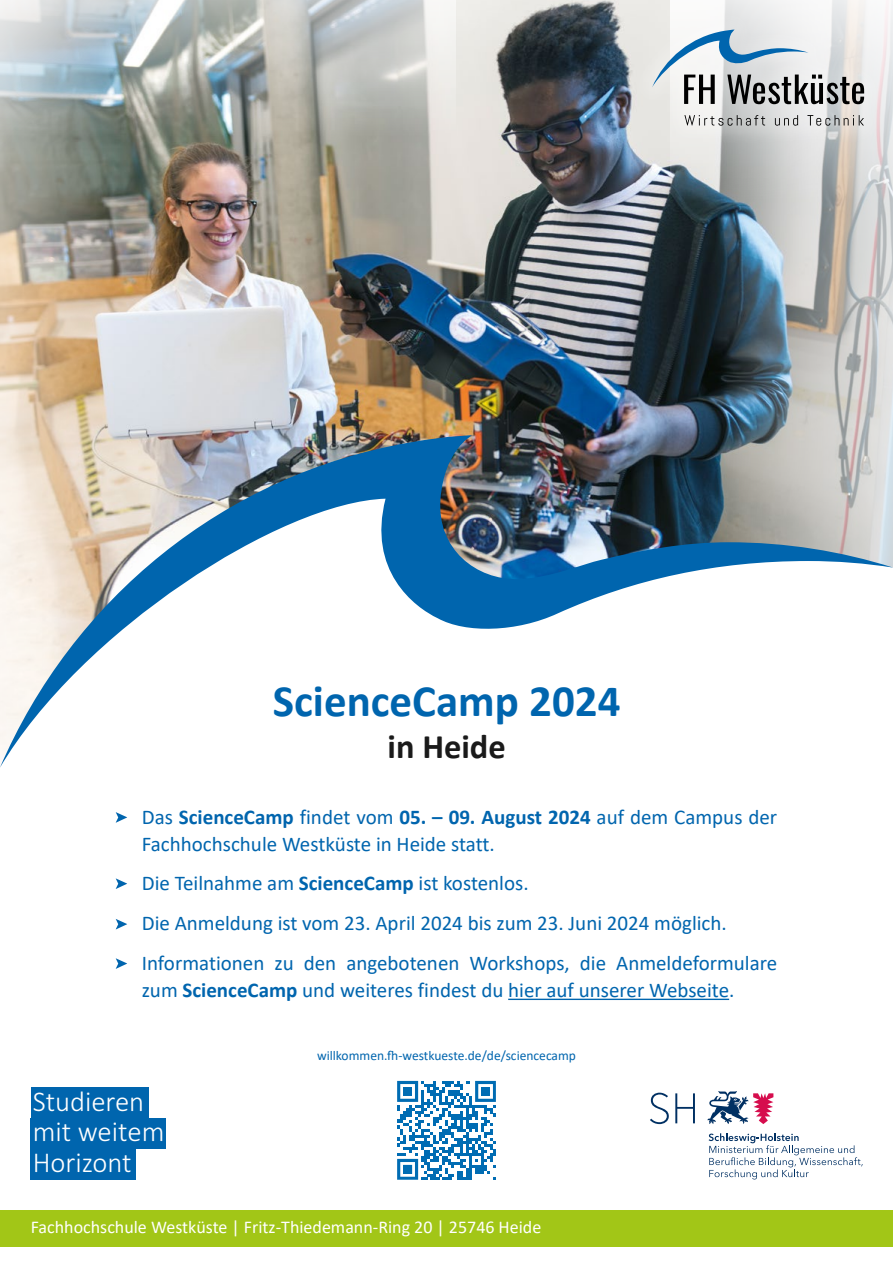
<style>
.page{position:relative;width:893px;height:1263px;background:#fff}
.page>*{position:absolute;margin:0;border:0;box-sizing:border-box;transform-origin:0 0}
.t1{font:700 45px "Calibri";color:#0065ae}
.t2{font:700 34.5px "Calibri";color:#1a1a1a}
.t3{font:300 28.8px "Calibri";color:#fff}
.t4{font:21px/39.8px "Calibri";color:#0065ae}
.t5{font:18px "Calibri";color:#fff}
.t6{font:13.5px "Calibri";color:#0065ae}
.s1{font-weight:700}
</style>
<div class="page">
<img style="left:127px;top:0;width:589px;height:435px">
<svg style="left:0;top:288px;width:127px;height:147px;background:#dbc5a9"></svg>
<svg style="left:271px;top:0;width:185px;height:143px;background:#c3c4bf"></svg>
<svg style="left:670px;top:0;width:46px;height:207px;background:#99a4a9"></svg>
<img style="left:0;top:0;width:271px;height:288px">
<img style="left:716px;top:0;width:177px;height:435px">
<img style="left:0;top:435px;width:893px;height:333px">
<div style="left:632px;top:8px;width:253px;height:139px;background:#fff;opacity:.23"></div>
<svg style="left:652px;top:30px;width:212px;height:96px"></svg>
<div style="left:0;top:1210px;width:893px;height:37px;background:#a2c617"></div>
<div style="left:31px;top:1145px;width:105px;height:34px;background:#0065ae"></div>
<div style="left:31px;top:1118px;width:135px;height:31px;background:#0065ae"></div>
<div style="left:31px;top:1087px;width:118px;height:34px;background:#0065ae"></div>
<svg style="left:709px;top:1133px;width:154px;height:46px"></svg>
<svg style="left:707px;top:1091px;width:66px;height:33px"></svg>
<svg style="left:675px;top:1093px;width:20px;height:30px"></svg>
<svg style="left:650px;top:1092px;width:19px;height:32px"></svg>
<hr style="left:508px;top:999px;width:221px;height:1px;background:#0065ae">
<svg style="left:116px;top:812px;width:11px;height:11px"></svg>
<svg style="left:116px;top:878px;width:11px;height:11px"></svg>
<svg style="left:116px;top:919px;width:11px;height:10px"></svg>
<svg style="left:116px;top:958px;width:11px;height:11px"></svg>
<svg style="left:397px;top:1081px;width:99px;height:99px"></svg>
<div style="left:403px;top:1087px;width:9px;height:9px;background:#006cb3"></div>
<div style="left:481px;top:1087px;width:9px;height:9px;background:#006cb3"></div>
<div style="left:403px;top:1165px;width:9px;height:9px;background:#006cb3"></div>
<h1 class="t1" style="left:273px;top:669px;width:349px">ScienceCamp 2024</h1>
<h2 class="t2" style="left:388px;top:722px;width:120px">in Heide</h2>
<p class="t4" style="left:142px;top:803px;width:637px;line-height:27px">Das <span class="s1">ScienceCamp</span> findet vom <span class="s1">05. – 09. August 2024</span> auf dem Campus der<br>Fachhochschule Westküste in Heide statt.</p>
<p class="t4" style="left:142px;top:863px;width:637px">Die Teilnahme am <span class="s1">ScienceCamp</span> ist kostenlos.<br>Die Anmeldung ist vom 23. April 2024 bis zum 23. Juni 2024 möglich.<br>Informationen zu den angebotenen Workshops, die Anmeldeformulare</p>
<p class="t4" style="left:142px;top:969px;width:594px">zum <span class="s1">ScienceCamp</span> und weiteres findest du hier auf unserer Webseite.</p>
<h3 class="t3" style="left:33px;top:1083px;width:113px">Studieren</h3>
<h3 class="t3" style="left:33px;top:1114px;width:133px">mit weitem</h3>
<h3 class="t3" style="left:33px;top:1144px;width:100px">Horizont</h3>
<p class="t6" style="left:317px;top:1046px;width:260px">willkommen.fh-westkueste.de/de/sciencecamp</p>
<p class="t5" style="left:31px;top:1215px;width:512px">Fachhochschule Westküste | Fritz-Thiedemann-Ring 20 | 25746 Heide</p>
</div>
